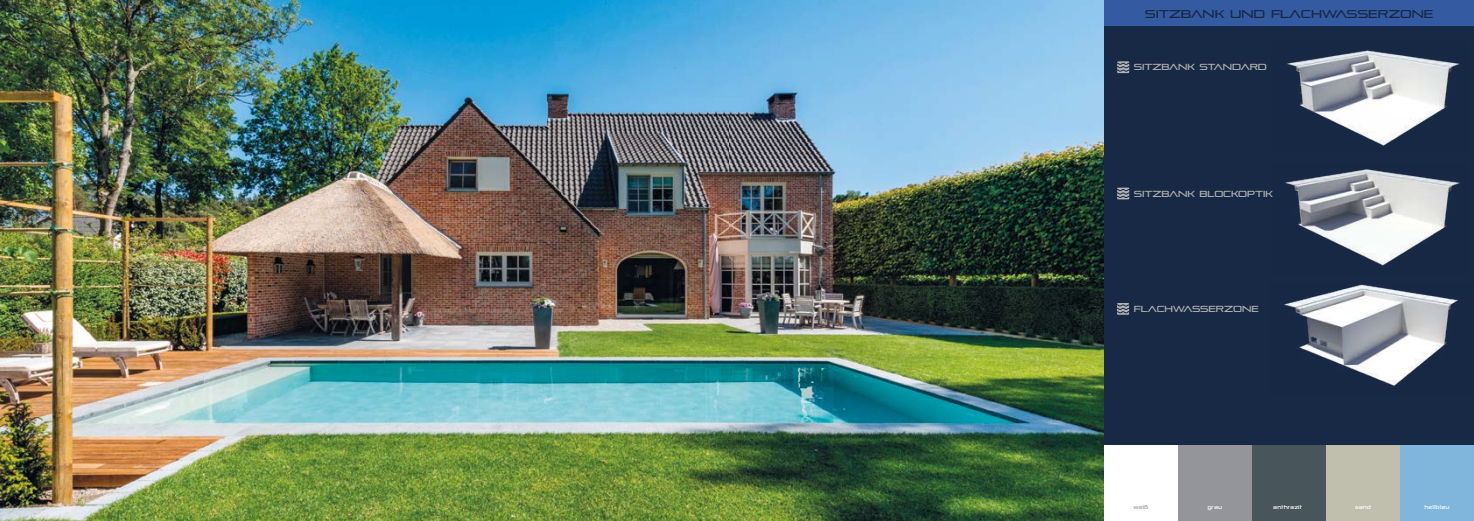
<style>
.page{position:relative;width:1474px;height:521px;background:#fff}
.page>*{position:absolute;margin:0;border:0;box-sizing:border-box;transform-origin:0 0}
.t1{font:11.38px "Pirulen Rg";color:#172945}
.t2{font:8.75px "Pirulen Rg";color:#b3b2b2}
.t3{font:7.96px "Sony Sketch EF";color:#fff}
.t4{font:7.96px "Sony Sketch EF";color:#9d9d9c}
</style>
<div class="page">
<img style="left:0;top:0;width:729px;height:521px">
<img style="left:729px;top:0;width:375px;height:521px">
<div style="left:1104px;top:0;width:369px;height:445px;background:#345ba2"></div>
<div style="left:1104px;top:26px;width:369px;height:419px;background:#172945"></div>
<img style="left:1285px;top:169px;width:175px;height:97px">
<img style="left:1287px;top:50px;width:173px;height:96px">
<img style="left:1284px;top:284px;width:174px;height:102px">
<div style="left:1252px;top:445px;width:73px;height:76px;background:#48565c"></div>
<div style="left:1325px;top:445px;width:74px;height:76px;background:#c0beac"></div>
<div style="left:1178px;top:445px;width:74px;height:76px;background:#93959b"></div>
<div style="left:1399px;top:445px;width:74px;height:76px;background:#80b5dc"></div>
<svg style="left:1117px;top:61px;width:12px;height:12px"></svg>
<svg style="left:1117px;top:188px;width:13px;height:12px"></svg>
<svg style="left:1117px;top:303px;width:12px;height:12px"></svg>
<h1 class="t1" style="left:1144px;top:7px;width:290px">SITZBANK UND FLACHWASSERZONE</h1>
<p class="t2" style="left:1133px;top:62px;width:135px">SITZBANK STANDARD</p>
<p class="t2" style="left:1133px;top:188px;width:141px">SITZBANK BLOCKOPTIK</p>
<p class="t2" style="left:1133px;top:304px;width:126px">FLACHWASSERZONE</p>
<p class="t4" style="left:1133px;top:502px;width:17px">weiß</p>
<p class="t3" style="left:1207px;top:502px;width:16px">grau</p>
<p class="t3" style="left:1273px;top:502px;width:30px">anthrazit</p>
<p class="t3" style="left:1354px;top:502px;width:17px">sand</p>
<p class="t3" style="left:1424px;top:502px;width:27px">hellblau</p>
</div>
